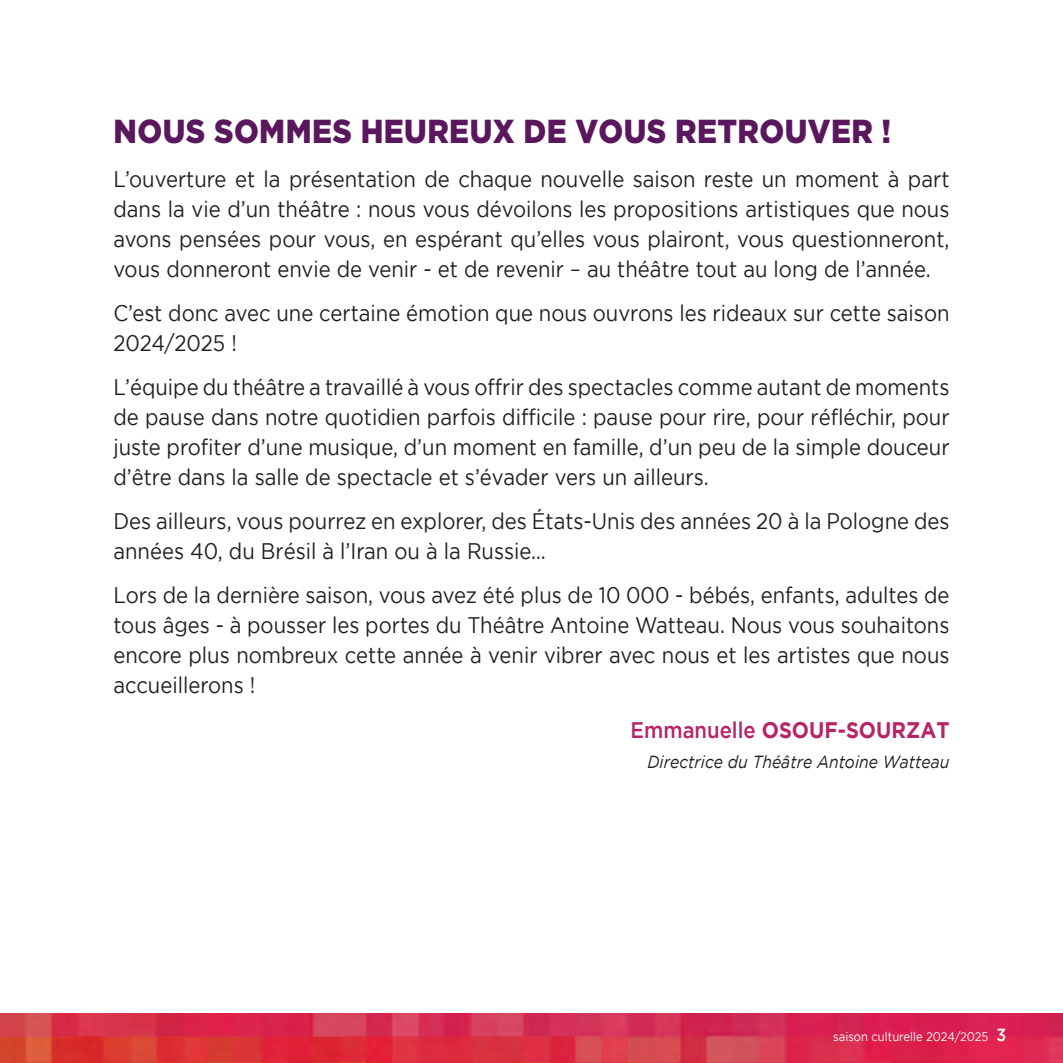
<style>
.page{position:relative;width:1063px;height:1063px;background:#fff}
.page>*{position:absolute;margin:0;border:0;box-sizing:border-box;transform-origin:0 0}
.t1{font:900 33.25px "Gotham";letter-spacing:.015em;color:#5a175d;scale:.9 1}
.t2{font:22.5px/30px "Gotham";color:#231f20;text-align:justify;scale:.9 1}
.t3{font:700 22.5px "Gotham";color:#b62467;scale:.9 1}
.t4{font:italic 17.5px "Gotham";color:#231f20;scale:.9 1}
.t5{font:12.5px "Gotham";color:#fff;scale:.9 1}
.s1{font-weight:500}
.s2{font-weight:500;font-size:17.5px}
</style>
<div class="page">
<img style="left:0;top:1013px;width:1063px;height:50px">
<h1 class="t1" style="left:114px;top:112px;width:866px">NOUS SOMMES HEUREUX DE VOUS RETROUVER !</h1>
<p class="t2" style="left:113px;top:163px;width:931px">L’ouverture et la présentation de chaque nouvelle saison reste un moment à part dans la vie d’un théâtre : nous vous dévoilons les propositions artistiques que nous avons pensées pour vous, en espérant qu’elles vous plairont, vous questionneront, vous donneront envie de venir - et de revenir – au théâtre tout au long de l’année.</p>
<p class="t2" style="left:113px;top:298px;width:931px">C’est donc avec une certaine émotion que nous ouvrons les rideaux sur cette saison<br>2024/2025 !</p>
<p class="t2" style="left:113px;top:372px;width:931px">L’équipe du théâtre a travaillé à vous offrir des spectacles comme autant de moments de pause dans notre quotidien parfois difficile : pause pour rire, pour réfléchir, pour juste profiter d’une musique, d’un moment en famille, d’un peu de la simple douceur d’être dans la salle de spectacle et s’évader vers un ailleurs.</p>
<p class="t2" style="left:113px;top:506px;width:931px">Des ailleurs, vous pourrez en explorer, des États-Unis des années 20 à la Pologne des années 40, du Brésil à l’Iran ou à la Russie…</p>
<p class="t2" style="left:113px;top:580px;width:931px">Lors de la dernière saison, vous avez été plus de 10 000 - bébés, enfants, adultes de tous âges - à pousser les portes du Théâtre Antoine Watteau. Nous vous souhaitons encore plus nombreux cette année à venir vibrer avec nous et les artistes que nous accueillerons !</p>
<p class="t3" style="left:631px;top:717px;width:356px"><span class="s1">Emmanuelle</span> OSOUF-SOURZAT</p>
<p class="t4" style="left:647px;top:752px;width:337px">Directrice du Théâtre Antoine Watteau</p>
<p class="t5" style="left:833px;top:1030px;width:194px">saison culturelle 2024/2025 <span class="s2">3</span></p>
</div>
